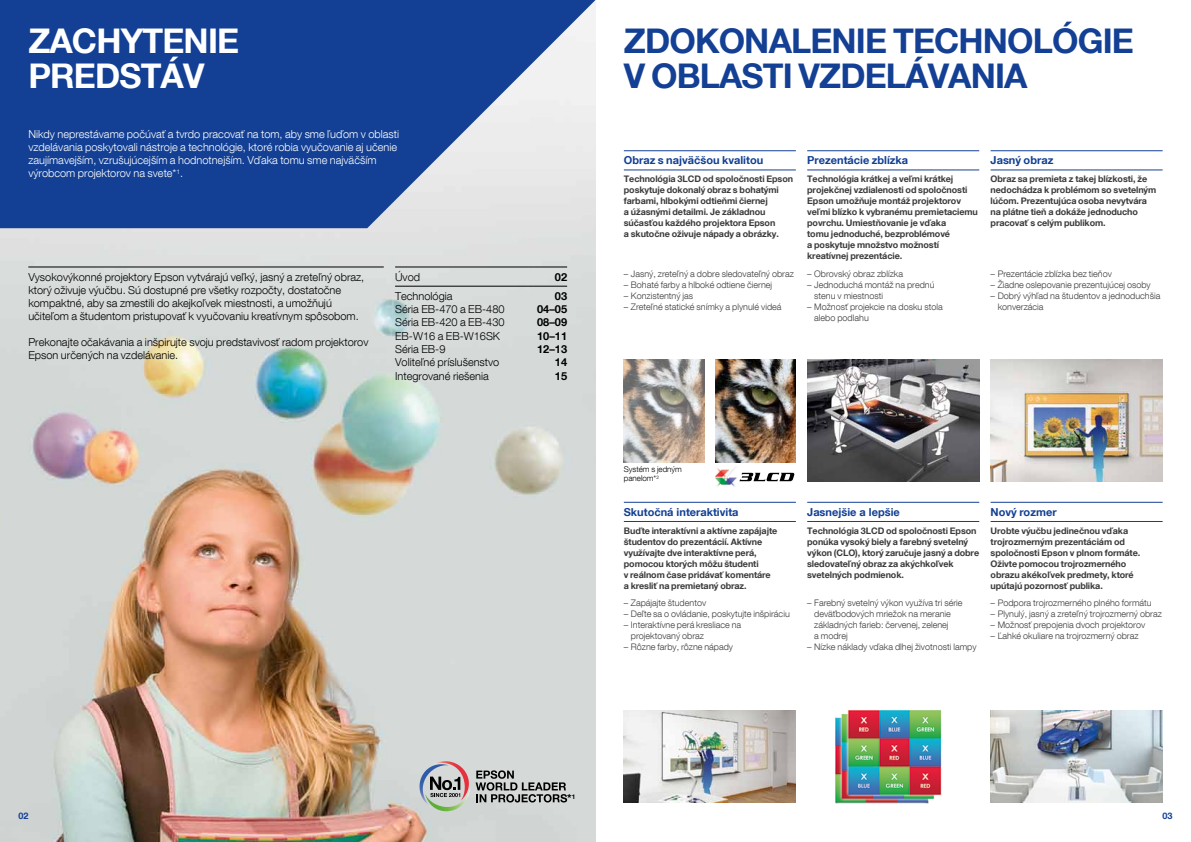
<style>
.page{position:relative;width:1191px;height:842px;background:#fff}
.page>*{position:absolute;margin:0;border:0;box-sizing:border-box;transform-origin:0 0}
.t1{font:700 34px/35px "Helvetica Neue LT Com";letter-spacing:-.025em;color:#134094}
.t2{font:700 34px/35px "Helvetica Neue LT Com";letter-spacing:-.025em;color:#fff}
.t3{font:700 11.1px "Helvetica Neue LT Com";color:#000}
.t4{font:300 11px/13px "Helvetica Neue LT Com";color:#000}
.t5{font:300 11px/13px "Helvetica Neue LT Com";color:#fff}
.t6{font:700 11px "Helvetica Neue LT Com";color:#134094}
.t7{font:700 11px "Helvetica Neue LT Com";color:#000}
.t8{font:700 9px/11px "Helvetica Neue LT Com";letter-spacing:-.01em;color:#3b3b3a}
.t9{font:300 9px/11px "Helvetica Neue LT Com";color:#3b3b3a}
.t10{font:700 9px "Helvetica Neue LT Com";color:#134094}
.t11{font:300 8px/9px "Helvetica Neue LT Com";color:#000}
</style>
<div class="page">
<img style="left:0;top:228px;width:595px;height:614px">
<hr style="left:395px;top:266px;width:138px;height:1px;background:#000">
<hr style="left:533px;top:266px;width:34px;height:1px;background:#000">
<hr style="left:395px;top:286px;width:138px;height:1px;background:#000">
<hr style="left:533px;top:286px;width:34px;height:1px;background:#000">
<img style="left:624px;top:360px;width:80px;height:103px">
<img style="left:715px;top:360px;width:81px;height:103px">
<svg style="left:739px;top:473px;width:55px;height:8px"></svg>
<img style="left:715px;top:467px;width:22px;height:20px">
<hr style="left:624px;top:150px;width:172px;height:1px;background:#134094">
<hr style="left:624px;top:169px;width:172px;height:1px;background:#134094">
<hr style="left:990px;top:150px;width:172px;height:1px;background:#134094">
<hr style="left:990px;top:169px;width:172px;height:1px;background:#134094">
<hr style="left:807px;top:150px;width:172px;height:1px;background:#134094">
<hr style="left:807px;top:169px;width:172px;height:1px;background:#134094">
<hr style="left:624px;top:502px;width:172px;height:1px;background:#134094">
<hr style="left:624px;top:521px;width:172px;height:1px;background:#134094">
<hr style="left:807px;top:502px;width:172px;height:1px;background:#134094">
<hr style="left:807px;top:521px;width:172px;height:1px;background:#134094">
<hr style="left:990px;top:502px;width:172px;height:1px;background:#134094">
<hr style="left:990px;top:521px;width:172px;height:1px;background:#134094">
<img style="left:807px;top:360px;width:172px;height:121px">
<img style="left:624px;top:711px;width:172px;height:91px">
<img style="left:990px;top:360px;width:172px;height:121px">
<hr style="left:28px;top:266px;width:356px;height:1px;background:#000">
<img style="left:835px;top:710px;width:106px;height:94px">
<img style="left:990px;top:711px;width:172px;height:91px">
<svg style="left:410px;top:757px;width:157px;height:58px;background:#b5b6b5"></svg>
<svg style="left:0;top:0;width:595px;height:228px;background:#375da2"></svg>
<h1 class="t2" style="left:28px;top:22px;width:212px">ZACHYTENIE<br>PREDSTÁV</h1>
<p class="t5" style="left:28px;top:128px;width:372px">Nikdy neprestávame počúvať a tvrdo pracovať na tom, aby sme ľuďom v oblasti vzdelávania poskytovali nástroje a technológie, ktoré robia vyučovanie aj učenie zaujímavejším, vzrušujúcejším a hodnotnejším. Vďaka tomu sme najväčším výrobcom projektorov na svete*<sup>1</sup>.</p>
<p class="t4" style="left:28px;top:270px;width:337px">Vysokovýkonné projektory Epson vytvárajú veľký, jasný a zreteľný obraz, ktorý oživuje výučbu. Sú dostupné pre všetky rozpočty, dostatočne kompaktné, aby sa zmestili do akejkoľvek miestnosti, a umožňujú učiteľom a študentom pristupovať k vyučovaniu kreatívnym spôsobom.</p>
<p class="t4" style="left:28px;top:335px;width:342px">Prekonajte očakávania a inšpirujte svoju predstavivosť radom projektorov<br>Epson určených na vzdelávanie.</p>
<p class="t4" style="left:395px;top:270px;width:27px">Úvod</p>
<p class="t7" style="left:555px;top:270px;width:14px">02</p>
<p class="t4" style="left:395px;top:289px;width:59px">Technológia</p>
<p class="t7" style="left:555px;top:289px;width:14px">03</p>
<p class="t4" style="left:395px;top:302px;width:111px">Séria EB-470 a EB-480</p>
<p class="t7" style="left:537px;top:302px;width:31px">04–05</p>
<p class="t4" style="left:395px;top:316px;width:111px">Séria EB-420 a EB-430</p>
<p class="t7" style="left:537px;top:315px;width:31px">08–09</p>
<p class="t4" style="left:395px;top:329px;width:106px">EB-W16 a EB-W16SK</p>
<p class="t7" style="left:537px;top:329px;width:31px">10–11</p>
<p class="t4" style="left:395px;top:342px;width:52px">Séria EB-9</p>
<p class="t7" style="left:537px;top:342px;width:31px">12–13</p>
<p class="t4" style="left:395px;top:356px;width:106px">Voliteľné príslušenstvo</p>
<p class="t7" style="left:555px;top:355px;width:14px">14</p>
<p class="t4" style="left:395px;top:369px;width:95px">Integrované riešenia</p>
<p class="t7" style="left:555px;top:369px;width:14px">15</p>
<h1 class="t1" style="left:624px;top:22px;width:511px">ZDOKONALENIE TECH NOLÓGIE<br>V OBLASTI VZDELÁVANIA</h1>
<p class="t6" style="left:624px;top:153px;width:141px">Obraz s najväčšou kvalitou</p>
<p class="t6" style="left:807px;top:153px;width:103px">Prezentácie zblízka</p>
<p class="t6" style="left:990px;top:153px;width:64px">Jasný obraz</p>
<p class="t8" style="left:624px;top:173px;width:171px">Technológia 3LCD od spoločnosti Epson poskytuje dokonalý obraz s bohatými farbami, hlbokými odtieňmi čiernej<br>a úžasnými detailmi. Je základnou súčasťou každého projektora Epson<br>a skutočne oživuje nápady a obrázky.</p>
<p class="t8" style="left:807px;top:173px;width:172px">Technológia krátkej a veľmi krátkej projekčnej vzdialenosti od spoločnosti Epson umožňuje montáž projektorov veľmi blízko k vybranému premietaciemu povrchu. Umiestňovanie je vďaka<br>tomu jednoduché, bezproblémové<br>a poskytuje množstvo možností kreatívnej prezentácie.</p>
<p class="t8" style="left:990px;top:173px;width:167px">Obraz sa premieta z takej blízkosti, že nedochádza k problémom so svetelným lúčom. Prezentujúca osoba nevytvára na plátne tieň a dokáže jednoducho pracovať s celým publikom.</p>
<p class="t9" style="left:624px;top:268px;width:172px">– Jasný, zreteľný a dobre sledovateľný obraz</p>
<p class="t9" style="left:624px;top:279px;width:150px">– Bohaté farby a hlboké odtiene čiernej</p>
<p class="t9" style="left:624px;top:290px;width:71px">– Konzistentný jas</p>
<p class="t9" style="left:624px;top:301px;width:159px">– Zreteľné statické snímky a plynulé videá</p>
<p class="t9" style="left:990px;top:268px;width:123px">– Prezentácie zblízka bez tieňov</p>
<p class="t9" style="left:990px;top:279px;width:162px">– Žiadne oslepovanie prezentujúcej osoby</p>
<p class="t9" style="left:997px;top:290px;width:164px;text-indent:-7px">– Dobrý výhľad na študentov a jednoduchšia konverzácia</p>
<p class="t9" style="left:807px;top:268px;width:97px">– Obrovský obraz zblízka</p>
<p class="t9" style="left:814px;top:279px;width:122px;text-indent:-7px">– Jednoduchá montáž na prednú stenu v miestnosti</p>
<p class="t9" style="left:814px;top:301px;width:130px;text-indent:-7px">– Možnosť projekcie na dosku stola alebo podlahu</p>
<p class="t11" style="left:624px;top:465px;width:60px">Systém s jedným panelom*<sup>2</sup></p>
<p class="t6" style="left:624px;top:505px;width:116px">Skutočná interaktivita</p>
<p class="t6" style="left:807px;top:505px;width:94px">Jasnejšie a lepšie</p>
<p class="t6" style="left:990px;top:505px;width:68px">Nový rozmer</p>
<p class="t8" style="left:624px;top:525px;width:155px">Buďte interaktívni a aktívne zapájajte študentov do prezentácií. Aktívne využívajte dve interaktívne perá, pomocou ktorých môžu študenti<br>v reálnom čase pridávať komentáre a kresliť na premietaný obraz.</p>
<p class="t8" style="left:807px;top:525px;width:173px">Technológia 3LCD od spoločnosti Epson ponúka vysoký biely a farebný svetelný výkon (CLO), ktorý zaručuje jasný a dobre sledovateľný obraz za akýchkoľvek svetelných podmienok.</p>
<p class="t8" style="left:990px;top:525px;width:151px">Urobte výučbu jedinečnou vďaka trojrozmerným prezentáciám od spoločnosti Epson v plnom formáte.<br>Oživte pomocou trojrozmerného obrazu akékoľvek predmety, ktoré upútajú pozornosť publika.</p>
<p class="t9" style="left:624px;top:597px;width:84px">– Zapájajte študentov</p>
<p class="t9" style="left:624px;top:608px;width:167px">– Deľte sa o ovládanie, poskytujte inšpiráciu</p>
<p class="t9" style="left:631px;top:619px;width:112px;text-indent:-7px">– Interaktívne perá kresliace na projektovaný obraz</p>
<p class="t9" style="left:624px;top:641px;width:111px">– Rôzne farby, rôzne nápady</p>
<p class="t9" style="left:990px;top:597px;width:163px">– Podpora trojrozmerného plného formátu</p>
<p class="t9" style="left:990px;top:608px;width:173px">– Plynulý, jasný a zreteľný trojrozmerný obraz</p>
<p class="t9" style="left:990px;top:619px;width:156px">– Možnosť prepojenia dvoch projektorov</p>
<p class="t9" style="left:990px;top:630px;width:149px">– Ľahké okuliare na trojrozmerný obraz</p>
<p class="t9" style="left:814px;top:597px;width:150px;text-indent:-7px">– Farebný svetelný výkon využíva tri série deväťbodových mriežok na meranie základných farieb: červenej, zelenej<br>a modrej</p>
<p class="t9" style="left:807px;top:641px;width:171px">– Nízke náklady vďaka dlhej životnosti lampy</p>
<p class="t10" style="left:18px;top:810px;width:12px">02</p>
<p class="t3" style="left:567px;top:791px;width:10px">*<sup>1</sup></p>
<p class="t10" style="left:1162px;top:810px;width:12px">03</p>
</div>
